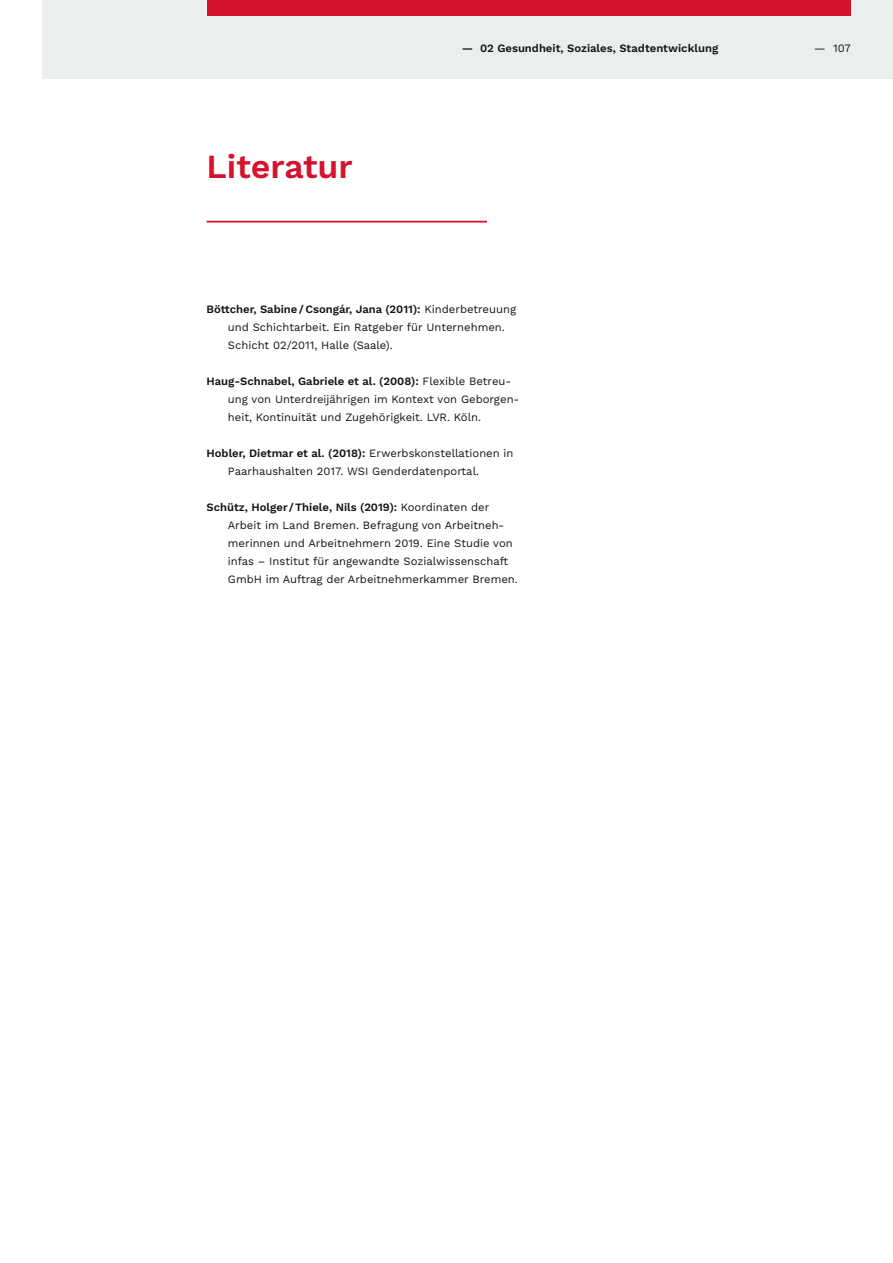
<style>
.page{position:relative;width:893px;height:1263px;background:#fff}
.page>*{position:absolute;margin:0;border:0;box-sizing:border-box;transform-origin:0 0}
.Headlines_Brosch_Wor{font:600 33.75px "Work Sans";color:#d4142e}
.Literaturverweis_Wor{font:11.25px/18px "Work Sans";color:#141414}
.Kopfzeile_Work_Sans{font:600 11.25px "Work Sans";color:#141414}
.s1{font-weight:600}
</style>
<div class="page">
<div style="left:43px;top:0;width:850px;height:79px;background:#eaeeed"></div>
<div style="left:207px;top:0;width:643px;height:16px;background:#d4142e"></div>
<hr style="left:207px;top:221px;width:280px;height:2px;background:#d4142e">
<p class="Headlines_Brosch_Wor" style="left:207px;top:146px;width:148px">Literatur</p>
<p class="Kopfzeile_Work_Sans" style="left:462px;top:41px;width:258px">— 02 Gesundheit, Soziales, Stadtentwicklung</p>
<p class="Literaturverweis_Wor" style="left:228px;top:300px;width:290px;text-indent:-21px"><span class="s1">Böttcher, Sabine/Csongár, Jana (2011):</span> Kinderbetreuung und Schichtarbeit. Ein Ratgeber für Unternehmen.<br>Schicht 02/2011, Halle (Saale).</p>
<p class="Literaturverweis_Wor" style="left:228px;top:372px;width:293px;text-indent:-21px"><span class="s1">Haug-Schnabel, Gabriele et al. (2008):</span> Flexible Betreu&shy;ung von Unterdreijährigen im Kontext von Geborgen&shy;heit, Kontinuität und Zugehörigkeit. LVR. Köln.</p>
<p class="Literaturverweis_Wor" style="left:228px;top:444px;width:287px;text-indent:-21px"><span class="s1">Hobler, Dietmar et al. (2018):</span> Erwerbskonstellationen in<br>Paarhaushalten 2017. WSI Genderdatenportal.</p>
<p class="Literaturverweis_Wor" style="left:228px;top:498px;width:292px;text-indent:-21px"><span class="s1">Schütz, Holger/Thiele, Nils (2019):</span> Koordinaten der Arbeit im Land Bremen. Befragung von Arbeitneh&shy;merinnen und Arbeitnehmern 2019. Eine Studie von infas – Institut für angewandte Sozialwissenschaft GmbH im Auftrag der Arbeitnehmerkammer Bremen.</p>
<p class="Literaturverweis_Wor" style="left:814px;top:39px;width:38px">— 107</p>
</div>
